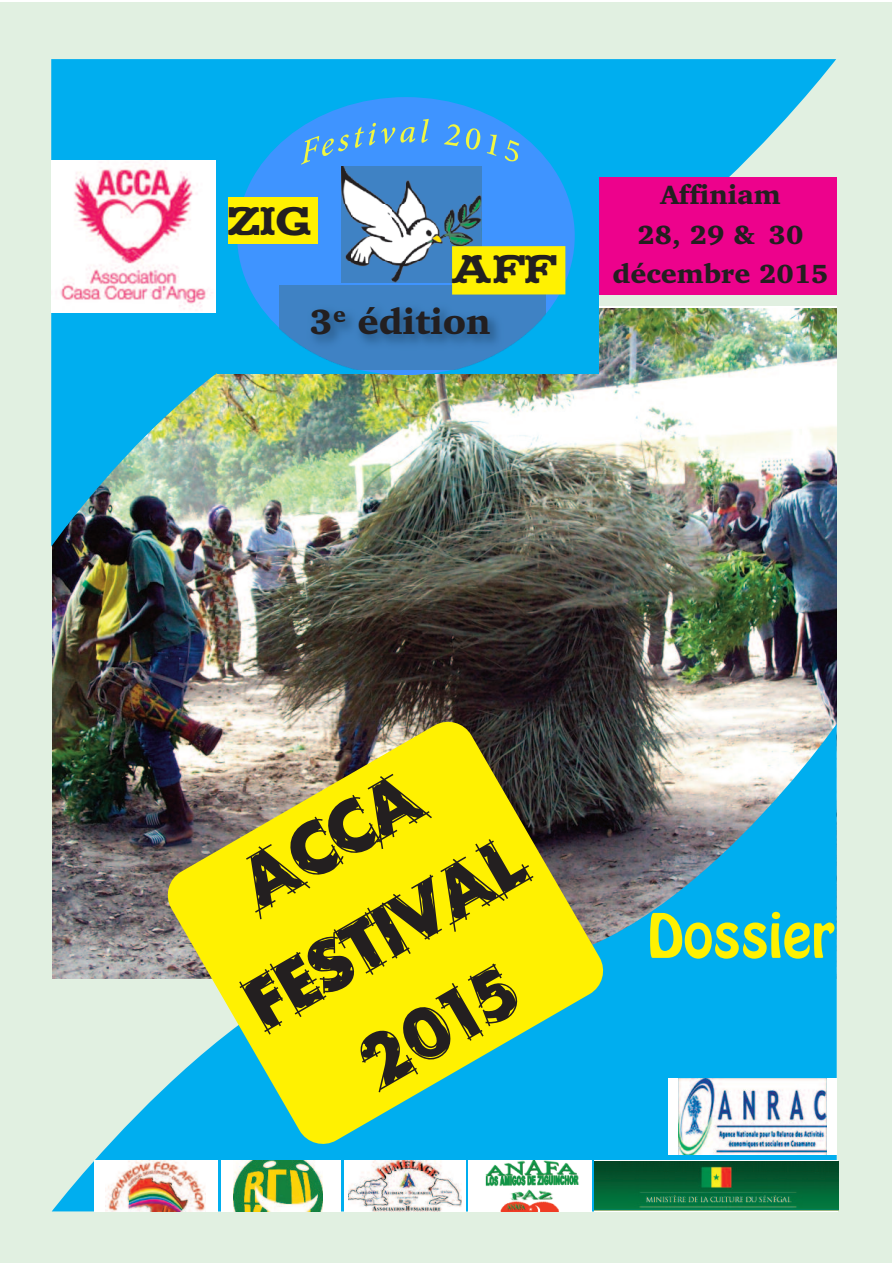
<style>
.page{position:relative;width:893px;height:1263px;background:#fff}
.page>*{position:absolute;margin:0;border:0;box-sizing:border-box;transform-origin:0 0}
.t1{font:72px/108px "DF Drafted";color:#231f20;text-align:center}
.t2{font:54px "Hobo Std";color:#fff101}
.t3{font:900 36px "Charter";color:#231f20}
.t4{font:36px "DF Muddy";letter-spacing:.05em;color:#231f20}
.t5{font:900 27px/39.6px "Charter";color:#231f20;text-align:center}
</style>
<div class="page">
<div style="left:0;top:2px;width:892px;height:1261px;background:#e1f0e1"></div>
<img style="left:52px;top:308px;width:785px;height:416px">
<img style="left:51px;top:59px;width:785px;height:488px">
<img style="left:52px;top:724px;width:785px;height:487px">
<div style="left:595px;top:178px;width:242px;height:117px;background:#ed028c"></div>
<svg style="left:595px;top:1160px;width:243px;height:51px"></svg>
<img style="left:595px;top:1161px;width:243px;height:49px">
<div style="left:469px;top:1160px;width:123px;height:51px;background:#fff"></div>
<img style="left:485px;top:1160px;width:94px;height:51px">
<div style="left:344px;top:1160px;width:122px;height:51px;background:#fff"></div>
<img style="left:349px;top:1160px;width:112px;height:51px">
<div style="left:221px;top:1160px;width:120px;height:51px;background:#fff"></div>
<img style="left:233px;top:1160px;width:89px;height:51px">
<img style="left:52px;top:160px;width:163px;height:152px">
<div style="left:668px;top:1078px;width:169px;height:76px;background:#fff"></div>
<img style="left:679px;top:1078px;width:147px;height:76px">
<div style="left:217px;top:62px;width:381px;height:312px;background:#00aeef"></div>
<div style="left:237px;top:97px;width:338px;height:277px;background:#3f94ff;border-radius:50%"></div>
<svg style="left:301px;top:134px;width:48px;height:31px"></svg>
<svg style="left:355px;top:123px;width:60px;height:25px"></svg>
<svg style="left:421px;top:119px;width:8px;height:24px"></svg>
<svg style="left:444px;top:124px;width:16px;height:22px"></svg>
<svg style="left:466px;top:128px;width:14px;height:22px"></svg>
<svg style="left:487px;top:134px;width:10px;height:22px"></svg>
<svg style="left:505px;top:140px;width:14px;height:22px"></svg>
<img style="left:341px;top:166px;width:140px;height:117px">
<img style="left:280px;top:286px;width:265px;height:84px">
<div style="left:228px;top:198px;width:90px;height:46px;background:#fff101"></div>
<div style="left:452px;top:246px;width:113px;height:49px;background:#fff101"></div>
<svg style="left:164px;top:718px;width:443px;height:430px;background:#aec549"></svg>
<div style="left:95px;top:1160px;width:123px;height:51px;background:#fff"></div>
<img style="left:105px;top:1160px;width:100px;height:51px">
<h3 class="t4" style="left:228px;top:200px;width:84px">Zig</h3>
<h3 class="t4" style="left:452px;top:249px;width:105px">Aff</h3>
<h3 class="t3" style="left:310px;top:300px;width:182px">3<sup>e</sup> édition</h3>
<p class="t5" style="left:613px;top:175px;width:217px">Affiniam<br>28, 29 &amp; 30 décembre 2015</p>
<h1 class="t1" style="left:167px;top:865px;width:311px;rotate:-30deg">ACCA<br>Festival<br>2015</h1>
<h2 class="t2" style="left:647px;top:913px;width:189px">Dossier</h2>
</div>
